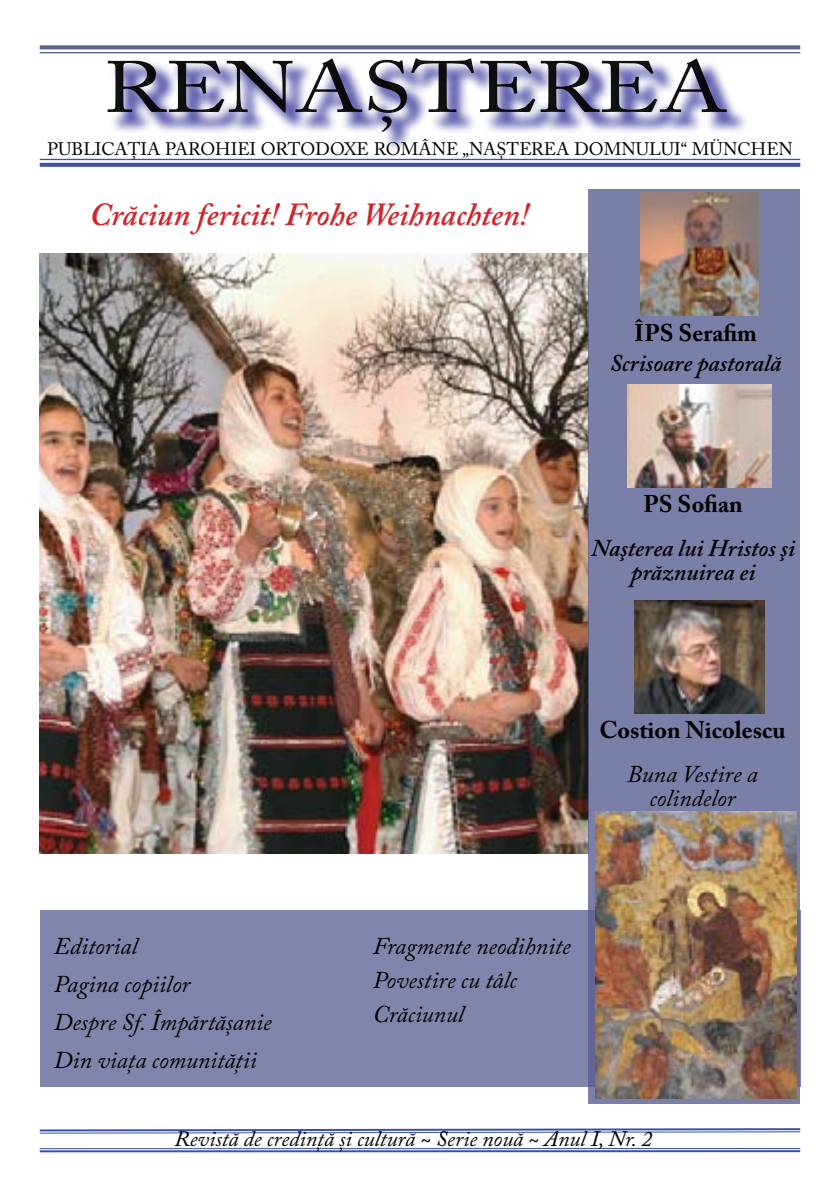
<style>
.page{position:relative;width:840px;height:1191px;background:#fff}
.page>*{position:absolute;margin:0;border:0;box-sizing:border-box;transform-origin:0 0}
.t1{font:italic 600 32px "Adobe Caslon Pro";color:#d2232a}
.t2{font:italic 24px/38px "Adobe Caslon Pro";color:#000}
.t3{font:italic 600 24px/24px "Adobe Caslon Pro";color:#000;text-align:center}
.t4{font:700 24px "Adobe Caslon Pro";color:#000}
.t5{font:italic 22px "Adobe Caslon Pro";color:#000}
.t6{font:18px "Adobe Caslon Pro";color:#000}
</style>
<div class="page">
<svg style="left:40px;top:45px;width:45px;height:4px"></svg>
<hr style="left:40px;top:52px;width:759px;height:1px;background:#595f91">
<hr style="left:40px;top:159px;width:759px;height:1px;background:#3a53a4">
<svg style="left:40px;top:163px;width:759px;height:4px"></svg>
<div style="left:85px;top:38px;width:754px;height:128px;background:#000;opacity:.8"></div>
<div style="left:40px;top:910px;width:759px;height:177px;background:#8185ab"></div>
<svg style="left:39px;top:1128px;width:762px;height:5px;background:#8e9cca"></svg>
<hr style="left:40px;top:1148px;width:759px;height:1px;background:#3a53a4">
<hr style="left:40px;top:1150px;width:759px;height:2px;background:#3a53a4">
<img style="left:40px;top:254px;width:548px;height:600px">
<div style="left:588px;top:189px;width:211px;height:914px;background:#7a7fa7"></div>
<img style="left:595px;top:811px;width:201px;height:287px">
<img style="left:627px;top:384px;width:144px;height:103px">
<img style="left:634px;top:600px;width:130px;height:113px">
<img style="left:640px;top:192px;width:118px;height:123px">
<p class="t6" style="left:47px;top:138px;width:746px">PUBLICAȚIA PAROHIEI ORTODOXE ROMÂNE „NAȘTEREA DOMNULUI“ MÜNCHEN</p>
<h1 class="t1" style="left:90px;top:195px;width:440px">Crăciun fericit! Frohe Weihnachten!</h1>
<p class="t4" style="left:634px;top:318px;width:124px">ÎPS Serafim</p>
<p class="t3" style="left:609px;top:351px;width:173px">Scrisoare pastorală</p>
<p class="t4" style="left:643px;top:489px;width:101px">PS Sofian</p>
<p class="t3" style="left:590px;top:535px;width:205px">Naşterea lui Hristos şi prăznuirea ei</p>
<p class="t2" style="left:54px;top:926px;width:219px">Editorial<br>Pagina copiilor<br>Despre Sf. Împărtășanie<br>Din viața comunității</p>
<p class="t4" style="left:599px;top:715px;width:188px">Costion Nicolescu</p>
<p class="t2" style="left:626px;top:761px;width:132px;line-height:24px;text-align:center">Buna Vestire a colindelor</p>
<p class="t2" style="left:372px;top:928px;width:199px;line-height:34px">Fragmente neodihnite<br>Povestire cu tâlc<br>Crăciunul</p>
<p class="t5" style="left:174px;top:1125px;width:479px">Revistă de credință și cultură ~ Serie nouă ~ Anul I, Nr. 2</p>
</div>
